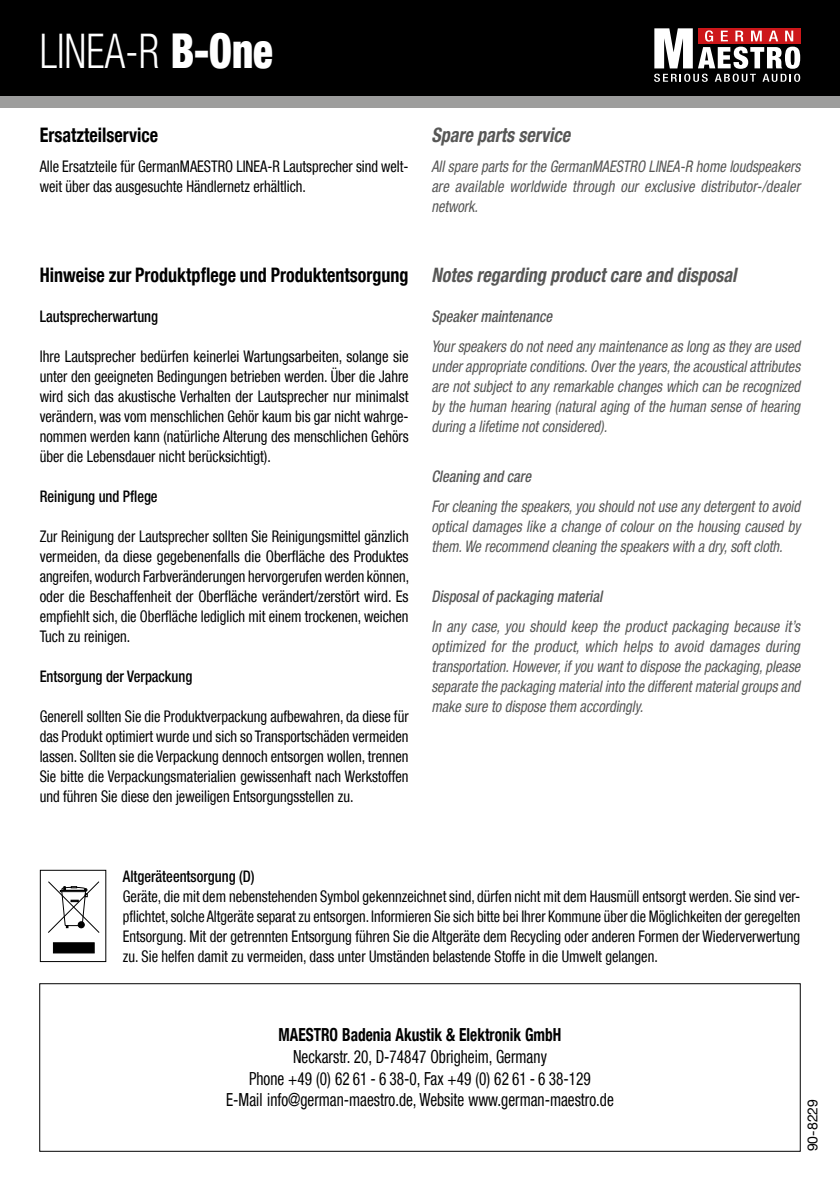
<style>
.page{position:relative;width:840px;height:1191px;background:#fff}
.page>*{position:absolute;margin:0;border:0;box-sizing:border-box;transform-origin:0 0}
.t1{font:300 condensed 48px "Helvetica Neue LT Com";color:#fff;scale:.85 1}
.t2{font:700 condensed 20px "Helvetica Neue LT Com";color:#000;scale:.9 1}
.t3{font:italic 700 condensed 20px "Helvetica Neue LT Com";color:#575756;scale:.9 1}
.t4{font:condensed 18px/21.6px "Helvetica Neue LT Com";color:#000;text-align:center;scale:.85 1}
.t5{font:700 condensed 18px "Helvetica Neue LT Com";color:#000;scale:.85 1}
.t6{font:condensed 16px/20px "Helvetica Neue LT Com";color:#000;text-align:justify;scale:.9 1}
.t7{font:italic condensed 16px/20px "Helvetica Neue LT Com";color:#575756;text-align:justify;scale:.9 1}
.t8{font:condensed 16px/20px "Helvetica Neue LT Com";color:#000;text-align:justify;scale:.91 1}
.t9{font:italic condensed 16px/20px "Helvetica Neue LT Com";color:#575756;text-align:justify;scale:.91 1}
.t10{font:500 condensed 16px "Helvetica Neue LT Com";color:#000;scale:.9 1}
.t11{font:italic 500 condensed 16px "Helvetica Neue LT Com";color:#575756;scale:.9 1}
.t12{font:14px "Helvetica Neue LT Com";color:#000}
.s1{font-weight:900}
</style>
<div class="page">
<div style="left:0;top:0;width:839px;height:96px;background:#000"></div>
<div style="left:0;top:96px;width:839px;height:12px;background:#9d9d9c"></div>
<svg style="left:654px;top:28px;width:145px;height:54px"></svg>
<div style="left:39px;top:983px;width:761px;height:168px;border:1px solid #000"></div>
<div style="left:53px;top:942px;width:41px;height:11px;background:#000;border:1px solid #000"></div>
<svg style="left:48px;top:881px;width:52px;height:52px"></svg>
<div style="left:40px;top:870px;width:66px;height:92px;border:1px solid #000"></div>
<h1 class="t1" style="left:40px;top:23px;width:276px">LINEA-R <span class="s1">B-One</span></h1>
<p class="t2" style="left:40px;top:123px;width:133px">Ersatzteilservice</p>
<p class="t6" style="left:40px;top:156px;width:411px">Alle Ersatzteile für GermanMAESTRO LINEA-R Lautsprecher sind welt&shy;weit über das ausgesuchte Händlernetz erhältlich.</p>
<p class="t2" style="left:40px;top:263px;width:411px">Hinweise zur Produktpflege und Produktentsorgung</p>
<p class="t10" style="left:40px;top:307px;width:133px">Lautsprecherwartung</p>
<p class="t8" style="left:40px;top:346px;width:406px">Ihre Lautsprecher bedürfen keinerlei Wartungsarbeiten, solange sie unter den geeigneten Bedingungen betrieben werden. Über die Jahre wird sich das akustische Verhalten der Lautsprecher nur minimalst verändern, was vom menschlichen Gehör kaum bis gar nicht wahrge&shy;nommen werden kann (natürliche Alterung des menschlichen Gehörs über die Lebensdauer nicht berücksichtigt).</p>
<p class="t10" style="left:40px;top:487px;width:132px">Reinigung und Pflege</p>
<p class="t6" style="left:40px;top:526px;width:412px">Zur Reinigung der Lautsprecher sollten Sie Reinigungsmittel gänzlich vermeiden, da diese gegebenenfalls die Oberfläche des Produktes angreifen, wodurch Farbveränderungen hervorgerufen werden können, oder die Beschaffenheit der Oberfläche verändert/zerstört wird. Es empfiehlt sich, die Oberfläche lediglich mit einem trockenen, weichen Tuch zu reinigen.</p>
<p class="t10" style="left:40px;top:667px;width:171px">Entsorgung der Verpackung</p>
<p class="t6" style="left:40px;top:706px;width:411px">Generell sollten Sie die Produktverpackung aufbewahren, da diese für das Produkt optimiert wurde und sich so Transportschäden vermeiden lassen. Sollten sie die Verpackung dennoch entsorgen wollen, trennen Sie bitte die Verpackungsmaterialien gewissenhaft nach Werkstoffen und führen Sie diese den jeweiligen Entsorgungsstellen zu.</p>
<p class="t3" style="left:431px;top:123px;width:155px">Spare parts service</p>
<p class="t7" style="left:431px;top:156px;width:411px">All spare parts for the GermanMAESTRO LINEA-R home loudspeakers are available worldwide through our exclusive distributor-/dealer network.</p>
<p class="t3" style="left:431px;top:263px;width:340px">Notes regarding product care and disposal</p>
<p class="t11" style="left:431px;top:307px;width:136px">Speaker maintenance</p>
<p class="t7" style="left:431px;top:336px;width:411px">Your speakers do not need any maintenance as long as they are used under appropriate conditions. Over the years, the acoustical attributes are not subject to any remarkable changes which can be recognized by the human hearing (natural aging of the human sense of hearing during a lifetime not considered).</p>
<p class="t11" style="left:431px;top:467px;width:112px">Cleaning and care</p>
<p class="t7" style="left:431px;top:496px;width:411px">For cleaning the speakers, you should not use any detergent to avoid optical damages like a change of colour on the housing caused by them. We recommend cleaning the speakers with a dry, soft cloth.</p>
<p class="t11" style="left:431px;top:587px;width:191px">Disposal of packaging material</p>
<p class="t9" style="left:431px;top:616px;width:406px">In any case, you should keep the product packaging because it’s optimized for the product, which helps to avoid damages during transportation. However, if you want to dispose the packaging, please separate the packaging material into the different material groups and make sure to dispose them accordingly.</p>
<p class="t10" style="left:123px;top:867px;width:148px">Altgeräteentsorgung (D)</p>
<p class="t6" style="left:123px;top:886px;width:753px">Geräte, die mit dem nebenstehenden Symbol gekennzeichnet sind, dürfen nicht mit dem Hausmüll entsorgt werden. Sie sind ver&shy;pflichtet, solche Altgeräte separat zu entsorgen. Informieren Sie sich bitte bei Ihrer Kommune über die Möglichkeiten der geregelten Entsorgung. Mit der getrennten Entsorgung führen Sie die Altgeräte dem Recycling oder anderen Formen der Wiederverwertung zu. Sie helfen damit zu vermeiden, dass unter Umständen belastende Stoffe in die Umwelt gelangen.</p>
<p class="t5" style="left:278px;top:1024px;width:334px">MAESTRO Badenia Akustik &amp; Elektronik GmbH</p>
<p class="t4" style="left:226px;top:1045px;width:457px">Neckarstr. 20, D-74847 Obrigheim, Germany<br>Phone +49 (0) 62 61 - 6 38-0, Fax +49 (0) 62 61 - 6 38-129<br>E-Mail info@german-maestro.de, Website www.german-maestro.de</p>
<p class="t12" style="left:803px;top:1151px;width:54px;rotate:-90deg">90-8229</p>
</div>
